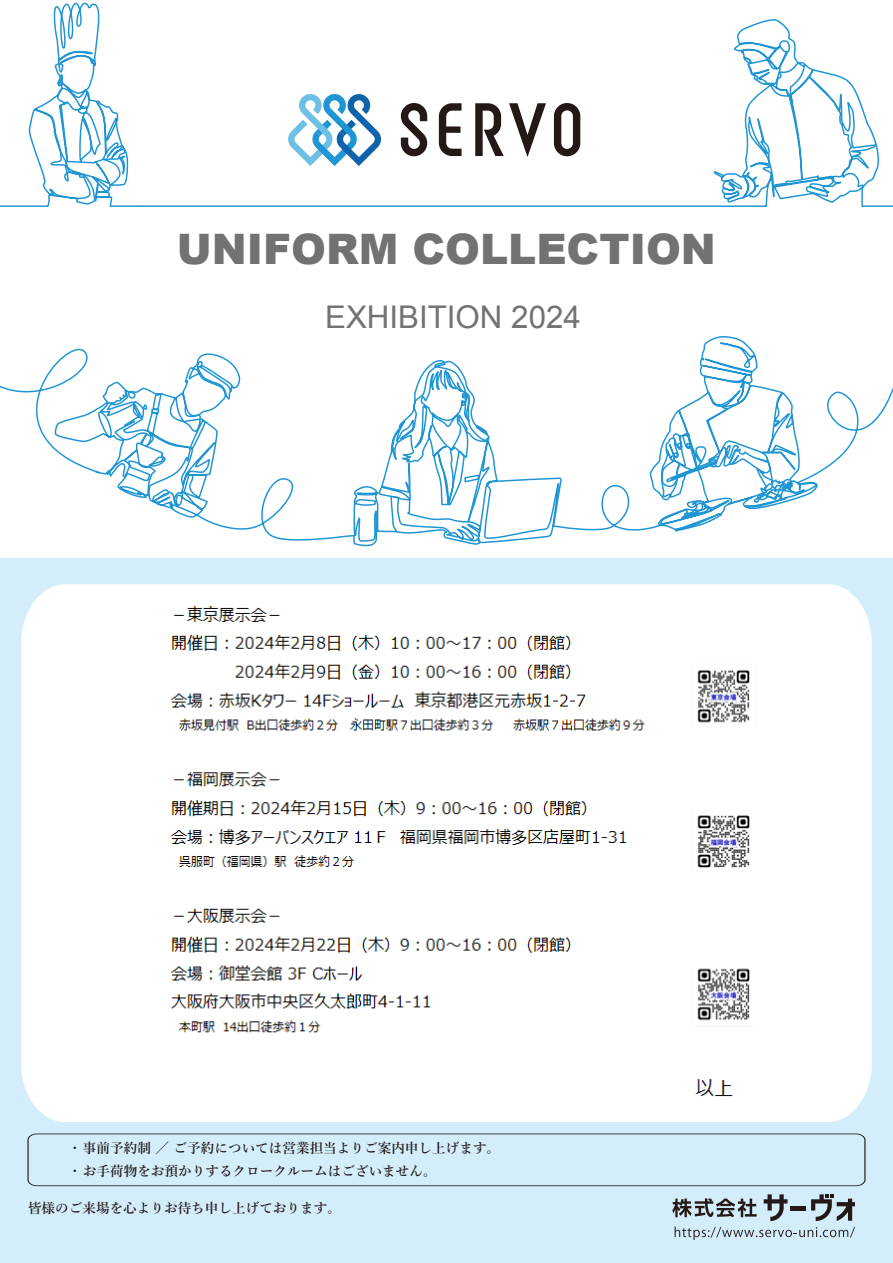
<style>
.page{position:relative;width:893px;height:1263px;background:#fff}
.page>*{position:absolute;margin:0;border:0;box-sizing:border-box;transform-origin:0 0}
.t1{font:900 42px "Arial";color:#727272}
.t2{font:31.35px "Arial";color:#727272}
.t3{font:600 13.65px/23.4px "Yu Min";color:#231916}
</style>
<div class="page">
<div style="left:0;top:559px;width:893px;height:704px;background:#d3edfb"></div>
<div style="left:21px;top:584px;width:851px;height:538px;background:#fff"></div>
<svg style="left:672px;top:1194px;width:183px;height:46px"></svg>
<svg style="left:28px;top:1134px;width:837px;height:52px"></svg>
<svg style="left:563px;top:336px;width:330px;height:196px"></svg>
<svg style="left:709px;top:448px;width:109px;height:63px"></svg>
<svg style="left:142px;top:19px;width:751px;height:188px"></svg>
<svg style="left:241px;top:360px;width:322px;height:187px"></svg>
<svg style="left:0;top:348px;width:84px;height:102px"></svg>
<svg style="left:390px;top:496px;width:63px;height:39px"></svg>
<svg style="left:55px;top:350px;width:186px;height:247px"></svg>
<svg style="left:0;top:2px;width:142px;height:205px"></svg>
<img style="left:162px;top:595px;width:594px;height:515px">
<h1 class="t1" style="left:177px;top:218px;width:540px">UNIFORM COLLECTION</h1>
<h2 class="t2" style="left:325px;top:297px;width:257px">EXHIBITION 2024</h2>
<p class="t3" style="left:68px;top:1136px;width:440px">・事前予約制 ／ ご予約については営業担当よりご案内申し上げます。　・お手荷物をお預かりするクロークルームはございません。</p>
<p class="t3" style="left:28px;top:1196px;width:314px">皆様のご来場を心よりお待ち申し上げております。</p>
</div>
